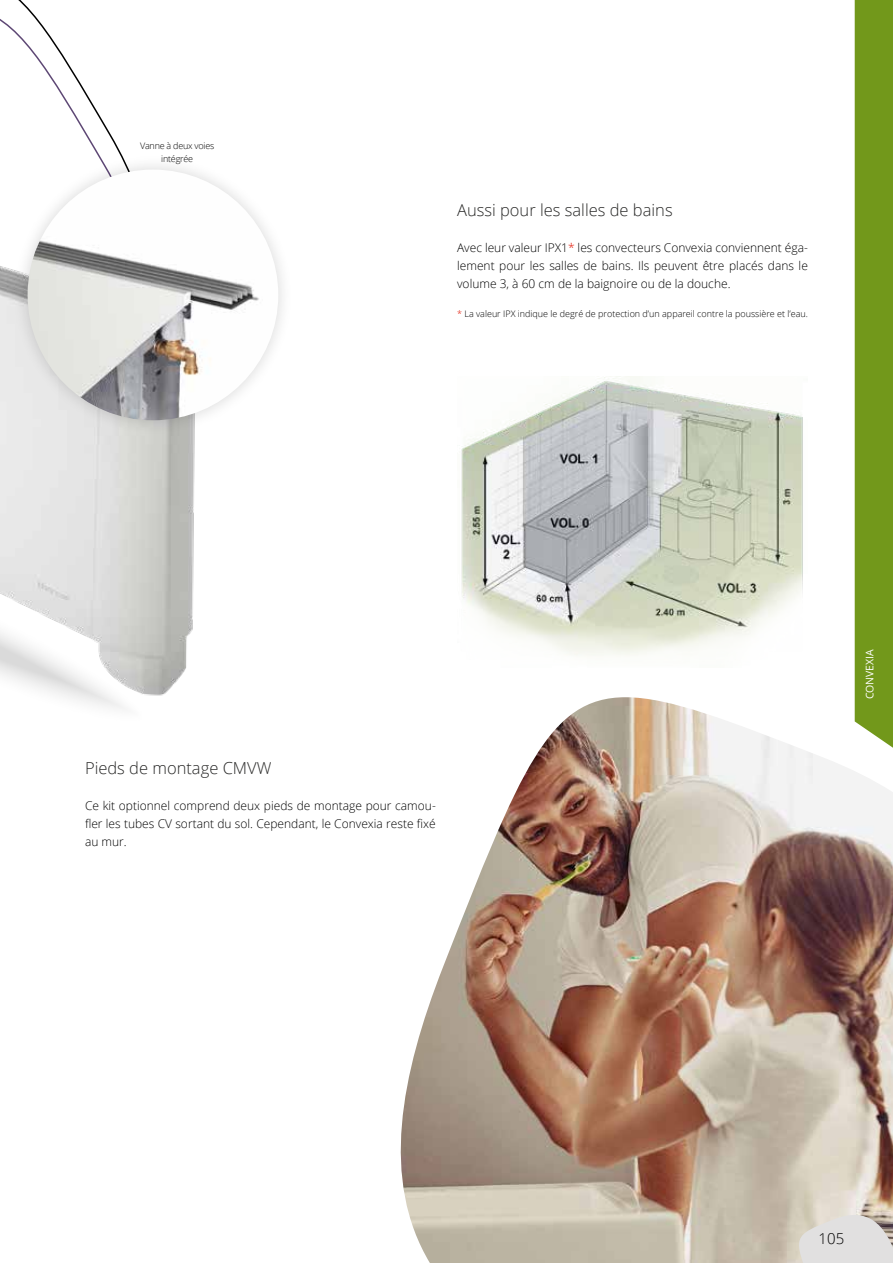
<style>
.page{position:relative;width:893px;height:1263px;background:#fff}
.page>*{position:absolute;margin:0;border:0;box-sizing:border-box;transform-origin:0 0}
.t1{font:300 16.5px "Open Sans";color:#282827}
.t2{font:300 15px "Open Sans";color:#000}
.t3{font:300 12px/18px "Open Sans";color:#000;text-align:justify}
.t4{font:10.5px "Open Sans";color:#fff}
.t5{font:300 9px "Open Sans";color:#000}
.t6{font:300 9px/13.5px "Open Sans";letter-spacing:-.025em;color:#000;text-align:center}
.s1{color:#e42313}
</style>
<div class="page">
<img style="left:400px;top:697px;width:493px;height:566px">
<svg style="left:0;top:0;width:122px;height:154px"></svg>
<img style="left:0;top:266px;width:195px;height:439px">
<div style="left:13px;top:154px;width:280px;height:281px;background:#000;opacity:.15"></div>
<img style="left:28px;top:170px;width:250px;height:250px;border-radius:125px">
<img style="left:461px;top:376px;width:342px;height:280px">
<svg style="left:792px;top:1206px;width:101px;height:57px;background:#dbd7d1"></svg>
<div style="left:855px;top:0;width:38px;height:756px;background:#72981b"></div>
<p class="t6" style="left:140px;top:138px;width:76px">Vanne à deux voies intégrée</p>
<h1 class="t1" style="left:457px;top:199px;width:217px">Aussi pour les salles de bains</h1>
<p class="t3" style="left:457px;top:238px;width:352px">Avec leur valeur IPX1<span class="s1">*</span> les convecteurs Convexia conviennent éga&shy;lement pour les salles de bains. Ils peuvent être placés dans le volume 3, à 60 cm de la baignoire ou de la douche.</p>
<p class="t5" style="left:457px;top:307px;width:352px"><span class="s1">*</span> La valeur IPX indique le degré de protection d’un appareil contre la poussière et l’eau.</p>
<h1 class="t1" style="left:85px;top:757px;width:188px">Pieds de montage CMVW</h1>
<p class="t3" style="left:85px;top:796px;width:352px">Ce kit optionnel comprend deux pieds de montage pour camou&shy;fler les tubes CV sortant du sol. Cependant, le Convexia reste fixé au mur.</p>
<p class="t4" style="left:862px;top:699px;width:52px;rotate:-90deg">CONVEXIA</p>
<p class="t2" style="left:819px;top:1228px;width:27px">105</p>
</div>
